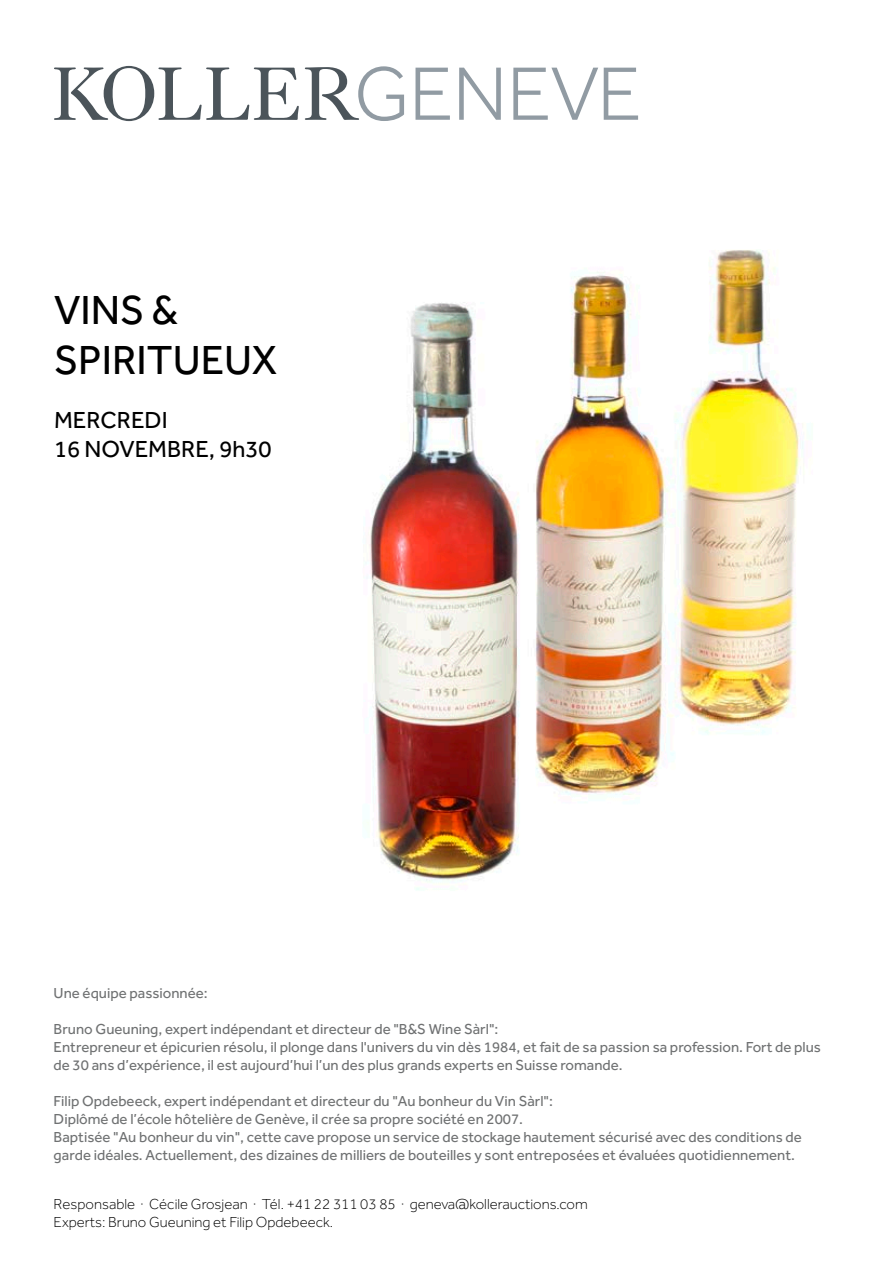
<style>
.page{position:relative;width:893px;height:1263px;background:#fff}
.page>*{position:absolute;margin:0;border:0;box-sizing:border-box;transform-origin:0 0}
.t1{font:42px/50.4px "Effra";color:#000}
.t2{font:24px/28.8px "Effra";color:#000}
.t3{font:15px/18px "Effra";color:#6f7172}
.t4{font:300 15px/18px "Effra";color:#000}
</style>
<div class="page">
<svg style="left:54px;top:66px;width:245px;height:55px"></svg>
<svg style="left:305px;top:66px;width:99px;height:55px"></svg>
<svg style="left:415px;top:68px;width:35px;height:52px"></svg>
<svg style="left:459px;top:68px;width:42px;height:52px"></svg>
<svg style="left:513px;top:68px;width:85px;height:52px"></svg>
<svg style="left:604px;top:68px;width:34px;height:52px"></svg>
<img style="left:365px;top:250px;width:446px;height:640px">
<h1 class="t1" style="left:54px;top:284px;width:224px">VINS &amp;<br>SPIRITUEUX</h1>
<h2 class="t2" style="left:54px;top:405px;width:219px">MERCREDI<br>16 NOVEMBRE, 9h30</h2>
<p class="t3" style="left:54px;top:984px;width:156px">Une équipe passionnée:</p>
<p class="t3" style="left:54px;top:1020px;width:769px">Bruno Gueuning, expert indépendant et directeur de "B&amp;S Wine Sàrl":<br>Entrepreneur et épicurien résolu, il plonge dans l'univers du vin dès 1984, et fait de sa passion sa profession. Fort de plus de 30 ans d’expérience, il est aujourd’hui l’un des plus grands experts en Suisse romande.</p>
<p class="t3" style="left:54px;top:1092px;width:750px">Filip Opdebeeck, expert indépendant et directeur du "Au bonheur du Vin Sàrl":<br>Diplômé de l’école hôtelière de Genève, il crée sa propre société en 2007.<br>Baptisée "Au bonheur du vin", cette cave propose un service de stockage hautement sécurisé avec des conditions de garde idéales. Actuellement, des dizaines de milliers de bouteilles y sont entreposées et évaluées quotidiennement.</p>
<p class="t4" style="left:54px;top:1195px;width:536px">Responsable · Cécile Grosjean · Tél. +41 22 311 03 85 · geneva@kollerauctions.com<br>Experts: Bruno Gueuning et Filip Opdebeeck.</p>
</div>
